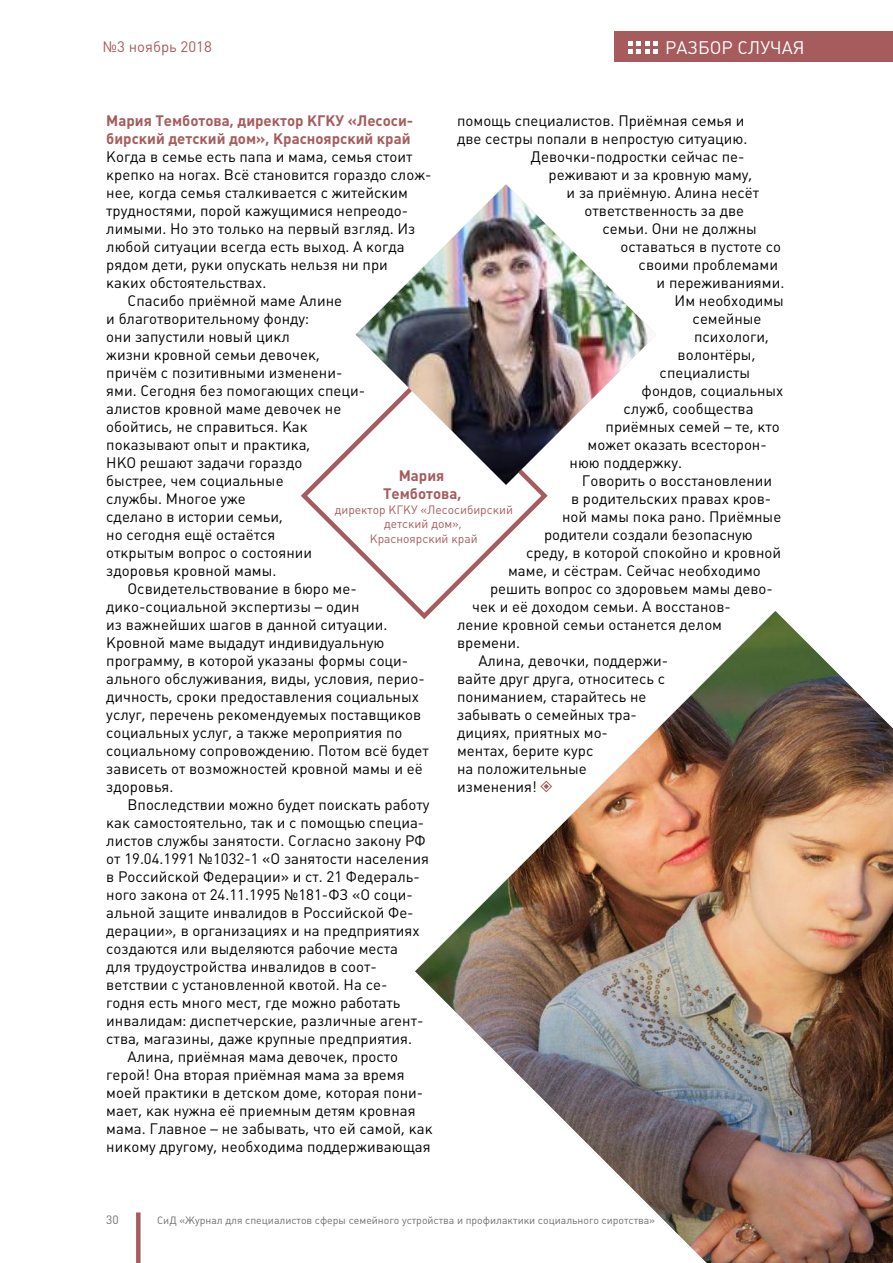
<style>
.page{position:relative;width:893px;height:1263px;background:#fff}
.page>*{position:absolute;margin:0;border:0;box-sizing:border-box;transform-origin:0 0}
.t1{font:18px "Plumb";color:#fff}
.t2{font:15px/18px "Plumb";color:#000}
.t3{font:700 15px/18px "Plumb";color:#a65c5d}
.t4{font:15px "Plumb";color:#a65c5d}
.t5{font:12px "Plumb";color:#a65c5d}
.t6{font:12px "Plumb";color:#6f6f6e}
.t7{font:10.5px "Plumb";color:#6f6f6e}
</style>
<div class="page">
<svg style="left:301px;top:440px;width:247px;height:171px"></svg>
<img style="left:356px;top:184px;width:300px;height:301px">
<img style="left:415px;top:611px;width:478px;height:652px">
<div style="left:136px;top:1212px;width:5px;height:51px;background:#a65c5d"></div>
<div style="left:614px;top:31px;width:279px;height:31px;background:#a65c5d"></div>
<svg style="left:628px;top:41px;width:30px;height:13px"></svg>
<p class="t4" style="left:103px;top:38px;width:110px">№3 ноябрь 2018</p>
<p class="t1" style="left:665px;top:37px;width:141px">Разбор случая</p>
<p class="t3" style="left:106px;top:112px;width:309px">Мария Темботова, директор КГКУ «Лесоси&shy;бирский детский дом», Красноярский край</p>
<p class="t2" style="left:106px;top:148px;width:308px">Когда в семье есть папа и мама, семья стоит</p>
<p class="t2" style="left:106px;top:166px;width:327px">крепко на ногах. Всё становится гораздо слож-</p>
<p class="t2" style="left:106px;top:184px;width:303px">нее, когда семья сталкивается с житейским</p>
<p class="t2" style="left:106px;top:202px;width:303px">трудностями, порой кажущимися непреодо-</p>
<p class="t2" style="left:106px;top:220px;width:311px">лимыми. Но это только на первый взгляд. Из</p>
<p class="t2" style="left:106px;top:238px;width:300px">любой ситуации всегда есть выход. А когда</p>
<p class="t2" style="left:106px;top:256px;width:283px">рядом дети, руки опускать нельзя ни при</p>
<p class="t2" style="left:106px;top:274px;width:161px">каких обстоятельствах.</p>
<p class="t2" style="left:128px;top:292px;width:216px">Спасибо приёмной маме Алине</p>
<p class="t2" style="left:106px;top:310px;width:204px">и благотворительному фонду:</p>
<p class="t2" style="left:106px;top:328px;width:185px">они запустили новый цикл</p>
<p class="t2" style="left:106px;top:346px;width:215px">жизни кровной семьи девочек,</p>
<p class="t2" style="left:106px;top:364px;width:238px">причём с позитивными изменени-</p>
<p class="t2" style="left:106px;top:382px;width:260px">ями. Сегодня без помогающих специ-</p>
<p class="t2" style="left:106px;top:400px;width:236px">алистов кровной маме девочек не</p>
<p class="t2" style="left:106px;top:418px;width:203px">обойтись, не справиться. Как</p>
<p class="t2" style="left:106px;top:436px;width:206px">показывают опыт и практика,</p>
<p class="t2" style="left:106px;top:454px;width:11px">НКО</p>
<p class="t2" style="left:457px;top:112px;width:289px">помощь специалистов. П риёмная семья и</p>
<p class="t2" style="left:457px;top:130px;width:292px">две сестры попали в непростую ситуацию.</p>
<p class="t2" style="left:531px;top:148px;width:215px">Девочки-подростки сейчас пе-</p>
<p class="t2" style="left:549px;top:166px;width:205px">реживают и за кровную маму,</p>
<p class="t2" style="left:567px;top:184px;width:194px">и за приёмную. Алина несёт</p>
<p class="t2" style="left:585px;top:202px;width:161px">ответственность за две</p>
<p class="t2" style="left:603px;top:220px;width:156px">семьи. Они не должны</p>
<p class="t2" style="left:621px;top:238px;width:162px">оставаться в пустоте со</p>
<p class="t2" style="left:639px;top:256px;width:141px">своими проблемами</p>
<p class="t2" style="left:657px;top:274px;width:129px">и переживаниями.</p>
<p class="t2" style="left:675px;top:292px;width:111px">Им необходимы</p>
<p class="t2" style="left:693px;top:310px;width:70px">семейные</p>
<p class="t2" style="left:694px;top:328px;width:76px">психологи,</p>
<p class="t2" style="left:678px;top:346px;width:80px">волонтёры,</p>
<p class="t2" style="left:660px;top:364px;width:92px">специалисты</p>
<p class="t2" style="left:642px;top:382px;width:143px">фондов, социальных</p>
<p class="t2" style="left:624px;top:400px;width:131px">служб, сообщества</p>
<p class="t2" style="left:606px;top:418px;width:176px">приёмных семей – те, кто</p>
<p class="t2" style="left:588px;top:436px;width:181px">может оказать всесторон-</p>
<p class="t2" style="left:570px;top:454px;width:114px">нюю поддержку.</p>
<p class="t2" style="left:582px;top:472px;width:192px">Говорить о восстановлении</p>
<p class="t2" style="left:571px;top:490px;width:202px">в родительских правах кров-</p>
<p class="t2" style="left:562px;top:508px;width:221px">ной мамы пока рано. П риёмные</p>
<p class="t2" style="left:544px;top:526px;width:210px">родители создали безопасную</p>
<p class="t2" style="left:526px;top:544px;width:256px">среду, в которой спокойно и кровной</p>
<p class="t2" style="left:508px;top:562px;width:254px">маме, и сёстрам. Сейчас необходимо</p>
<p class="t2" style="left:490px;top:580px;width:284px">решить вопрос со здоровьем мамы дево-</p>
<p class="t2" style="left:472px;top:598px;width:260px">чек и её доходом семьи. А восстанов-</p>
<p class="t2" style="left:457px;top:616px;width:267px">ление кровной семьи останется делом</p>
<p class="t2" style="left:457px;top:634px;width:65px">времени.</p>
<p class="t2" style="left:478px;top:652px;width:191px">Алина, девочки, поддержи-</p>
<p class="t2" style="left:457px;top:670px;width:209px">вайте друг друга, относитесь с</p>
<p class="t2" style="left:457px;top:688px;width:191px">пониманием, старайтесь не</p>
<p class="t2" style="left:457px;top:706px;width:181px">забывать о семейных тра-</p>
<p class="t2" style="left:457px;top:724px;width:152px">дициях, приятных мо-</p>
<p class="t2" style="left:457px;top:742px;width:138px">ментах, берите курс</p>
<p class="t2" style="left:457px;top:760px;width:131px">на положительные</p>
<p class="t2" style="left:457px;top:778px;width:81px">изменения!</p>
<p class="t2" style="left:106px;top:454px;width:207px;text-indent:34px">решают задачи гораздо быстрее, чем социальные службы. М ногое уже<br>сделано в истории семьи,<br>но сегодня ещё остаётся открытым вопрос о состоянии здоровья кровной мамы.</p>
<p class="t2" style="left:106px;top:580px;width:324px;text-indent:21px">Освидетельствование в бюро ме&shy;дико-социальной экспертизы – один<br>из важнейших шагов в данной ситуации.<br>Кровной маме выдадут индивидуальную программу, в которой указаны формы соци&shy;ального обслуживания, виды, условия, перио&shy;дичность, сроки предоставления социальных услуг, перечень рекомендуемых поставщиков социальных услуг, а также мероприятия по социальному сопровождению. П отом всё будет зависеть от возможностей кровной мамы и её здоровья.</p>
<p class="t2" style="left:128px;top:796px;width:303px">В последствии можно будет поискать работу</p>
<p class="t2" style="left:106px;top:814px;width:320px">как самостоятельно, так и с помощью специа-</p>
<p class="t2" style="left:106px;top:832px;width:321px">листов службы занятости. Согласно закону РФ</p>
<p class="t2" style="left:106px;top:850px;width:324px">от 19.04.1991 №1032-1 «О занятости населения</p>
<p class="t2" style="left:106px;top:868px;width:315px">в Российской Федерации» и ст. 21 Федераль-</p>
<p class="t2" style="left:106px;top:886px;width:308px">ного закона от 24.11.1995 №181-ФЗ «О соци-</p>
<p class="t2" style="left:106px;top:904px;width:309px">альной защите инвалидов в Российской Фе-</p>
<p class="t2" style="left:106px;top:922px;width:315px">дерации», в организациях и на предприятиях</p>
<p class="t2" style="left:106px;top:940px;width:293px">создаются или выделяются рабочие места</p>
<p class="t2" style="left:106px;top:958px;width:272px">для трудоустройства инвалидов в соот-</p>
<p class="t2" style="left:106px;top:976px;width:283px">ветствии с установленной квотой. На се-</p>
<p class="t2" style="left:106px;top:994px;width:295px">годня есть много мест, где можно работать</p>
<p class="t2" style="left:106px;top:1012px;width:319px">инвалидам: диспетчерские, различные агент-</p>
<p class="t2" style="left:106px;top:1030px;width:307px">ства, магазины, даже крупные предприятия.</p>
<p class="t2" style="left:128px;top:1048px;width:272px">Алина, приёмная мама девочек, просто</p>
<p class="t2" style="left:106px;top:1066px;width:300px">герой! Она вторая приёмная мама за время</p>
<p class="t2" style="left:106px;top:1084px;width:318px">моей практики в детском доме, которая пони-</p>
<p class="t2" style="left:106px;top:1102px;width:311px">мает, как нужна её приемным детям кровная</p>
<p class="t2" style="left:106px;top:1120px;width:328px">мама. Главное – не забывать, что ей самой, как</p>
<p class="t2" style="left:106px;top:1138px;width:326px">никому другому, необходима поддерживающая</p>
<p class="t3" style="left:383px;top:467px;width:80px;text-align:center">Мария<br>Темботова,</p>
<p class="t5" style="left:335px;top:503px;width:62px">директор КГКУ</p>
<p class="t5" style="left:421px;top:503px;width:94px">«Лесосибирский</p>
<p class="t5" style="left:384px;top:517px;width:79px">детский дом»,</p>
<p class="t5" style="left:370px;top:531px;width:109px">Красноярский край</p>
<p class="t6" style="left:106px;top:1213px;width:14px">30</p>
<p class="t7" style="left:157px;top:1214px;width:499px">СиД «Журнал для специалистов сферы семейного устройства и профилактики социального сиротства»</p>
</div>
